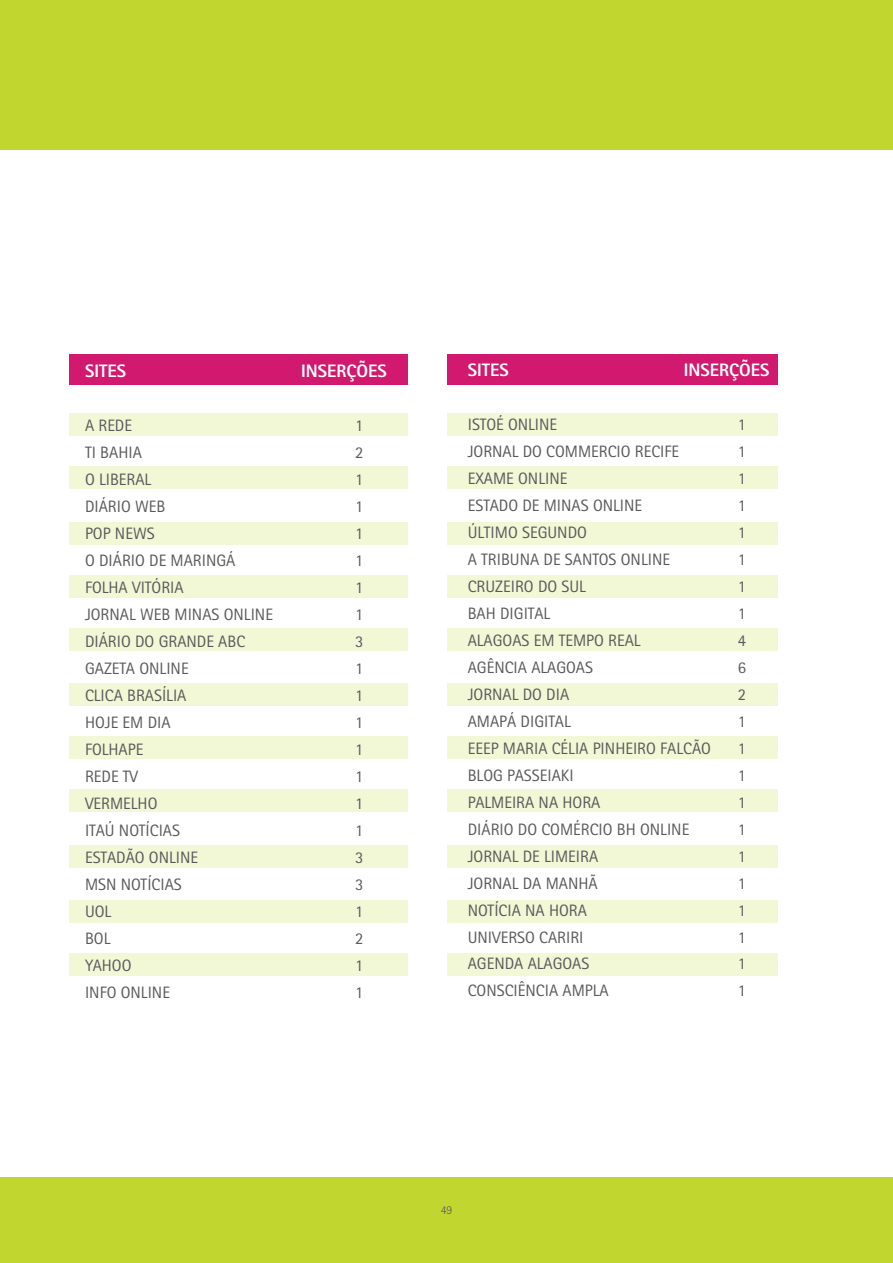
<style>
.page{position:relative;width:893px;height:1263px;background:#fff}
.page>*{position:absolute;margin:0;border:0;box-sizing:border-box;transform-origin:0 0}
.t1{font:800 18px "Rotis Sans Serif";color:#fff}
.t2{font:16.5px "Rotis Sans Serif";color:#58595b}
.t3{font:300 12px "Rotis Sans Serif";color:#58595b}
</style>
<div class="page">
<div style="left:0;top:1178px;width:893px;height:85px;background:#c1d72f"></div>
<div style="left:70px;top:355px;width:708px;height:30px;background:#d11a6f"></div>
<div style="left:0;top:0;width:893px;height:149px;background:#c1d72f"></div>
<div style="left:70px;top:414px;width:708px;height:22px;background:#f2f7d6"></div>
<div style="left:70px;top:575px;width:708px;height:22px;background:#f2f7d6"></div>
<div style="left:70px;top:737px;width:708px;height:22px;background:#f2f7d6"></div>
<div style="left:70px;top:900px;width:708px;height:22px;background:#f2f7d6"></div>
<div style="left:70px;top:467px;width:708px;height:22px;background:#f2f7d6"></div>
<div style="left:70px;top:628px;width:708px;height:22px;background:#f2f7d6"></div>
<div style="left:70px;top:790px;width:708px;height:22px;background:#f2f7d6"></div>
<div style="left:70px;top:954px;width:708px;height:22px;background:#f2f7d6"></div>
<div style="left:70px;top:522px;width:708px;height:22px;background:#f2f7d6"></div>
<div style="left:70px;top:684px;width:708px;height:22px;background:#f2f7d6"></div>
<div style="left:70px;top:845px;width:708px;height:22px;background:#f2f7d6"></div>
<div style="left:408px;top:342px;width:38px;height:678px;background:#fff"></div>
<p class="t1" style="left:85px;top:359px;width:43px">SITES</p>
<p class="t1" style="left:301px;top:359px;width:87px">INSERÇÕES</p>
<p class="t2" style="left:85px;top:415px;width:49px">A REDE</p>
<p class="t2" style="left:355px;top:415px;width:10px">1</p>
<p class="t2" style="left:85px;top:442px;width:58px">TI BAHIA</p>
<p class="t2" style="left:355px;top:442px;width:10px">2</p>
<p class="t2" style="left:85px;top:469px;width:68px">O LIBERAL</p>
<p class="t2" style="left:355px;top:469px;width:10px">1</p>
<p class="t2" style="left:85px;top:496px;width:82px">DIÁRIO WEB</p>
<p class="t2" style="left:355px;top:496px;width:10px">1</p>
<p class="t2" style="left:85px;top:523px;width:71px">POP NEWS</p>
<p class="t2" style="left:355px;top:523px;width:10px">1</p>
<p class="t2" style="left:85px;top:550px;width:152px">O DIÁRIO DE MARINGÁ</p>
<p class="t2" style="left:355px;top:550px;width:10px">1</p>
<p class="t2" style="left:85px;top:577px;width:100px">FOLHA VITÓRIA</p>
<p class="t2" style="left:355px;top:577px;width:10px">1</p>
<p class="t2" style="left:85px;top:604px;width:189px">JORNAL WEB MINAS ONLINE</p>
<p class="t2" style="left:355px;top:604px;width:10px">1</p>
<p class="t2" style="left:85px;top:631px;width:162px">DIÁRIO DO GRANDE ABC</p>
<p class="t2" style="left:355px;top:631px;width:10px">3</p>
<p class="t2" style="left:85px;top:658px;width:105px">GAZETA ONLINE</p>
<p class="t2" style="left:355px;top:658px;width:10px">1</p>
<p class="t2" style="left:85px;top:685px;width:103px">CLICA BRASÍLIA</p>
<p class="t2" style="left:355px;top:685px;width:10px">1</p>
<p class="t2" style="left:85px;top:712px;width:87px">HOJE EM DIA</p>
<p class="t2" style="left:355px;top:712px;width:10px">1</p>
<p class="t2" style="left:85px;top:739px;width:60px">FOLHAPE</p>
<p class="t2" style="left:355px;top:739px;width:10px">1</p>
<p class="t2" style="left:85px;top:766px;width:55px">REDE TV</p>
<p class="t2" style="left:355px;top:766px;width:10px">1</p>
<p class="t2" style="left:85px;top:793px;width:74px">VERMELHO</p>
<p class="t2" style="left:355px;top:793px;width:10px">1</p>
<p class="t2" style="left:85px;top:820px;width:97px">ITAÚ NOTÍCIAS</p>
<p class="t2" style="left:355px;top:820px;width:10px">1</p>
<p class="t2" style="left:85px;top:847px;width:115px">ESTADÃO ONLINE</p>
<p class="t2" style="left:355px;top:847px;width:10px">3</p>
<p class="t2" style="left:85px;top:874px;width:98px">MSN NOTÍCIAS</p>
<p class="t2" style="left:355px;top:874px;width:10px">3</p>
<p class="t2" style="left:85px;top:901px;width:28px">UOL</p>
<p class="t2" style="left:355px;top:901px;width:10px">1</p>
<p class="t2" style="left:85px;top:928px;width:27px">BOL</p>
<p class="t2" style="left:355px;top:928px;width:10px">2</p>
<p class="t2" style="left:85px;top:955px;width:48px">YAHOO</p>
<p class="t2" style="left:355px;top:955px;width:10px">1</p>
<p class="t2" style="left:85px;top:982px;width:86px">INFO ONLINE</p>
<p class="t2" style="left:355px;top:982px;width:10px">1</p>
<p class="t1" style="left:468px;top:358px;width:43px">SITES</p>
<p class="t1" style="left:684px;top:358px;width:87px">INSERÇÕES</p>
<p class="t2" style="left:468px;top:414px;width:91px">ISTOÉ ONLINE</p>
<p class="t2" style="left:738px;top:414px;width:10px">1</p>
<p class="t2" style="left:468px;top:441px;width:213px">JORNAL DO COMMERCIO RECIFE</p>
<p class="t2" style="left:738px;top:441px;width:10px">1</p>
<p class="t2" style="left:468px;top:468px;width:101px">EXAME ONLINE</p>
<p class="t2" style="left:738px;top:468px;width:10px">1</p>
<p class="t2" style="left:468px;top:495px;width:176px">ESTADO DE MINAS ONLINE</p>
<p class="t2" style="left:738px;top:495px;width:10px">1</p>
<p class="t2" style="left:468px;top:522px;width:121px">ÚLTIMO SEGUNDO</p>
<p class="t2" style="left:738px;top:522px;width:10px">1</p>
<p class="t2" style="left:468px;top:549px;width:204px">A TRIBUNA DE SANTOS ONLINE</p>
<p class="t2" style="left:738px;top:549px;width:10px">1</p>
<p class="t2" style="left:468px;top:576px;width:120px">CRUZEIRO DO SUL</p>
<p class="t2" style="left:738px;top:576px;width:10px">1</p>
<p class="t2" style="left:468px;top:603px;width:84px">BAH DIGITAL</p>
<p class="t2" style="left:738px;top:603px;width:10px">1</p>
<p class="t2" style="left:468px;top:630px;width:174px">ALAGOAS EM TEMPO REAL</p>
<p class="t2" style="left:738px;top:630px;width:10px">4</p>
<p class="t2" style="left:468px;top:657px;width:127px">AGÊNCIA ALAGOAS</p>
<p class="t2" style="left:738px;top:657px;width:10px">6</p>
<p class="t2" style="left:468px;top:684px;width:103px">JORNAL DO DIA</p>
<p class="t2" style="left:738px;top:684px;width:10px">2</p>
<p class="t2" style="left:468px;top:711px;width:104px">AMAPÁ DIGITAL</p>
<p class="t2" style="left:738px;top:711px;width:10px">1</p>
<p class="t2" style="left:468px;top:738px;width:245px">EEEP MARIA CÉLIA PINHEIRO FALCÃO</p>
<p class="t2" style="left:738px;top:738px;width:10px">1</p>
<p class="t2" style="left:468px;top:765px;width:108px">BLOG PASSEIAKI</p>
<p class="t2" style="left:738px;top:765px;width:10px">1</p>
<p class="t2" style="left:468px;top:792px;width:134px">PALMEIRA NA HORA</p>
<p class="t2" style="left:738px;top:792px;width:10px">1</p>
<p class="t2" style="left:468px;top:819px;width:223px">DIÁRIO DO COMÉRCIO BH ONLINE</p>
<p class="t2" style="left:738px;top:819px;width:10px">1</p>
<p class="t2" style="left:468px;top:846px;width:132px">JORNAL DE LIMEIRA</p>
<p class="t2" style="left:738px;top:846px;width:10px">1</p>
<p class="t2" style="left:468px;top:873px;width:131px">JORNAL DA MANHÃ</p>
<p class="t2" style="left:738px;top:873px;width:10px">1</p>
<p class="t2" style="left:468px;top:900px;width:121px">NOTÍCIA NA HORA</p>
<p class="t2" style="left:738px;top:900px;width:10px">1</p>
<p class="t2" style="left:468px;top:927px;width:117px">UNIVERSO CARIRI</p>
<p class="t2" style="left:738px;top:927px;width:10px">1</p>
<p class="t2" style="left:468px;top:954px;width:123px">AGENDA ALAGOAS</p>
<p class="t2" style="left:738px;top:954px;width:10px">1</p>
<p class="t2" style="left:468px;top:981px;width:142px">CONSCIÊNCIA AMPLA</p>
<p class="t2" style="left:738px;top:981px;width:10px">1</p>
<p class="t3" style="left:441px;top:1203px;width:13px">49</p>
</div>
